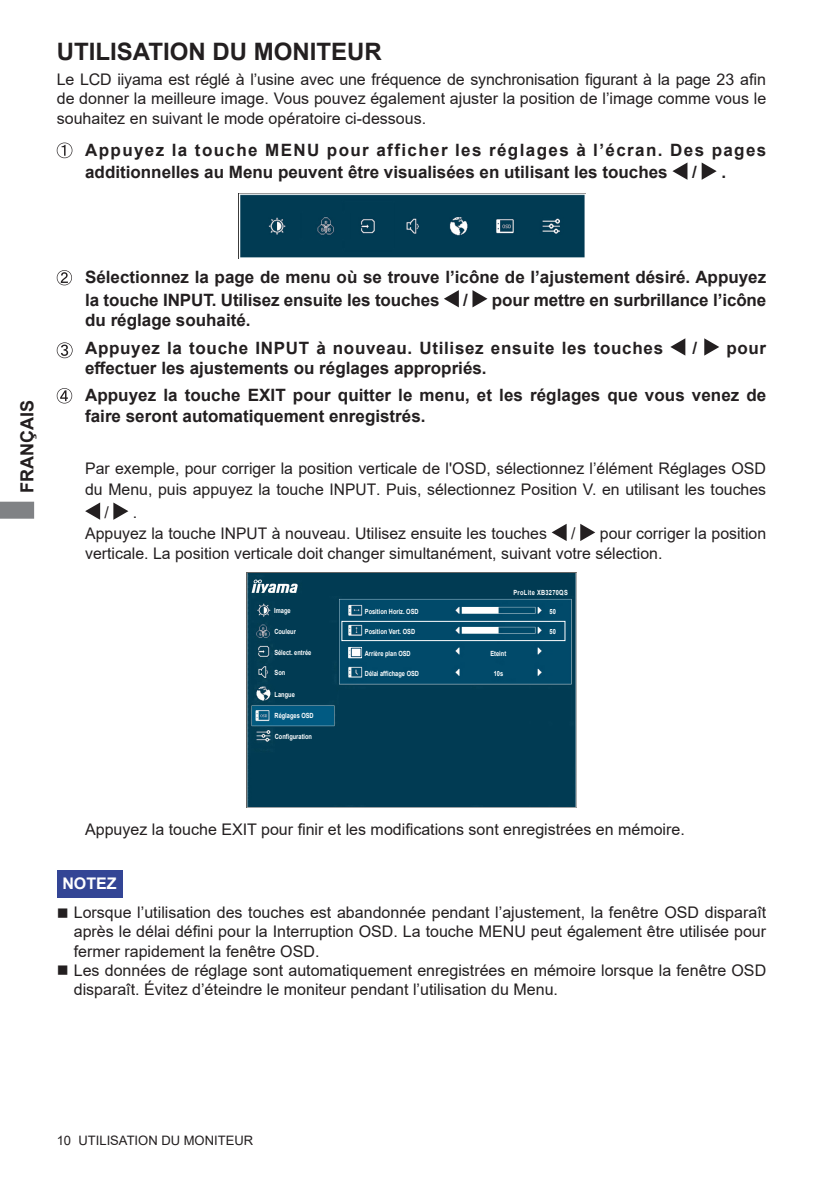
<style>
.page{position:relative;width:840px;height:1191px;background:#fff}
.page>*{position:absolute;margin:0;border:0;box-sizing:border-box;transform-origin:0 0}
.t1{font:700 24px "Arial";color:#231f20}
.t2{font:700 18px "Arial";color:#231f20}
.t3{font:700 17px/22.6px "Arial";color:#231f20}
.t4{font:700 17px/28.4px "Arial";letter-spacing:.04em;color:#231f20}
.t5{font:16px/19.2px "Arial";color:#231f20}
.t6{font:700 16px "Arial";color:#fff}
.t7{font:13px "Arial";color:#231f20}
.t8{font:700 7px "Arial";color:#fff;scale:.8 1}
.t9{font:700 7px "Arial";letter-spacing:.05em;color:#fff;scale:.8 1}
</style>
<div class="page">
<svg style="left:0;top:502px;width:34px;height:16px"></svg>
<div style="left:57px;top:870px;width:65px;height:27px;background:#334595"></div>
<svg style="left:57px;top:143px;width:15px;height:15px"></svg>
<svg style="left:672px;top:162px;width:15px;height:18px"></svg>
<svg style="left:701px;top:162px;width:15px;height:18px"></svg>
<svg style="left:57px;top:270px;width:15px;height:15px"></svg>
<svg style="left:444px;top:290px;width:14px;height:17px"></svg>
<svg style="left:472px;top:290px;width:15px;height:17px"></svg>
<svg style="left:57px;top:342px;width:15px;height:16px"></svg>
<svg style="left:670px;top:338px;width:15px;height:17px"></svg>
<svg style="left:704px;top:338px;width:14px;height:18px"></svg>
<svg style="left:57px;top:388px;width:15px;height:15px"></svg>
<svg style="left:85px;top:502px;width:15px;height:18px"></svg>
<svg style="left:113px;top:502px;width:15px;height:18px"></svg>
<svg style="left:551px;top:524px;width:15px;height:17px"></svg>
<svg style="left:580px;top:524px;width:15px;height:17px"></svg>
<img style="left:239px;top:193px;width:346px;height:65px">
<img style="left:246px;top:573px;width:330px;height:235px">
<svg style="left:348px;top:646px;width:14px;height:12px"></svg>
<div style="left:351px;top:648px;width:10px;height:9px;border:1px solid #164e6e"></div>
<div style="left:341px;top:621px;width:224px;height:20px;border:1px solid #fff"></div>
<h1 class="t1" style="left:57px;top:35px;width:326px">UTILISATION DU MONITEUR</h1>
<p class="t5" style="left:57px;top:69px;width:710px;line-height:19.8px;text-align:justify">Le LCD iiyama est réglé à l’usine avec une fréquence de synchronisation figurant à la page 23 afin de donner la meilleure image. Vous pouvez également ajuster la position de l’image comme vous le souhaitez en suivant le mode opératoire ci-dessous.</p>
<p class="t3" style="left:85px;top:139px;width:682px">Appuyez la touche MENU pour afficher les réglages à l’écran. Des pages additionnelles au Menu peuvent être visualisées en utilisant les touches</p>
<p class="t3" style="left:691px;top:161px;width:6px">/</p>
<p class="t3" style="left:721px;top:161px;width:6px">.</p>
<p class="t2" style="left:14px;top:493px;width:94px;rotate:-90deg">FRANÇAIS</p>
<p class="t3" style="left:85px;top:266px;width:682px">Sélectionnez la page de menu où se trouve l’icône de l’ajustement désiré. Appuyez la touche INPUT. Utilisez ensuite les touches</p>
<p class="t3" style="left:463px;top:289px;width:6px">/</p>
<p class="t3" style="left:491px;top:289px;width:276px">pour mettre en surbrillance l’icône</p>
<p class="t4" style="left:85px;top:306px;width:579px">du réglage souhaité.<br>Appuyez la touche INPUT à nouveau. Utilisez ensuite les touches</p>
<p class="t3" style="left:692px;top:337px;width:6px">/</p>
<p class="t3" style="left:726px;top:337px;width:41px">pour</p>
<p class="t3" style="left:85px;top:355px;width:682px;line-height:27px">effectuer les ajustements ou réglages appropriés.<br>Appuyez la touche EXIT pour quitter le menu, et les réglages que vous venez de</p>
<p class="t3" style="left:85px;top:405px;width:342px">faire seront automatiquement enregistrés.</p>
<p class="t5" style="left:85px;top:457px;width:682px;line-height:21.2px">Par exemple, pour corriger la position verticale de l'OSD, sélectionnez l’élément Réglages OSD du Menu, puis appuyez la touche INPUT. Puis, sélectionnez Position V. en utilisant les touches</p>
<p class="t5" style="left:104px;top:503px;width:6px">/</p>
<p class="t5" style="left:85px;top:502px;width:463px;line-height:21.2px;text-indent:48px">.<br>Appuyez la touche INPUT à nouveau. Utilisez ensuite les touches</p>
<p class="t5" style="left:571px;top:524px;width:6px">/</p>
<p class="t5" style="left:85px;top:524px;width:682px;text-indent:514px">pour corriger la position verticale. La position verticale doit changer simultanément, suivant votre sélection.</p>
<p class="t8" style="left:274px;top:605px;width:22px">Image</p>
<p class="t8" style="left:274px;top:626px;width:28px">Couleur</p>
<p class="t8" style="left:274px;top:647px;width:48px">Sélect. entrée</p>
<p class="t8" style="left:274px;top:668px;width:15px">Son</p>
<p class="t8" style="left:274px;top:689px;width:27px">Langue</p>
<p class="t8" style="left:274px;top:711px;width:50px">Réglages OSD</p>
<p class="t8" style="left:275px;top:731px;width:48px">Configuration</p>
<p class="t8" style="left:364px;top:606px;width:69px">Position Horiz. OSD</p>
<p class="t8" style="left:364px;top:626px;width:64px">Position Vert. OSD</p>
<p class="t8" style="left:364px;top:648px;width:59px">Arrière plan OSD</p>
<p class="t8" style="left:365px;top:669px;width:69px">Délai affichage OSD</p>
<p class="t9" style="left:513px;top:587px;width:69px">ProLite XB3270QS</p>
<p class="t8" style="left:549px;top:607px;width:9px">50</p>
<p class="t8" style="left:549px;top:627px;width:9px">50</p>
<p class="t8" style="left:490px;top:648px;width:21px">Eteint</p>
<p class="t8" style="left:493px;top:668px;width:13px">10s</p>
<p class="t5" style="left:85px;top:820px;width:601px">Appuyez la touche EXIT pour finir et les modifications sont enregistrées en mémoire.</p>
<p class="t6" style="left:62px;top:872px;width:56px">NOTEZ</p>
<p class="t5" style="left:74px;top:903px;width:693px;text-align:justify;text-indent:-17px">■ Lorsque l’utilisation des touches est abandonnée pendant l’ajustement, la fenêtre OSD disparaît après le délai défini pour la Interruption OSD. La touche MENU peut également être utilisée pour fermer rapidement la fenêtre OSD.</p>
<p class="t5" style="left:74px;top:960px;width:693px;text-indent:-17px">■ Les données de réglage sont automatiquement enregistrées en mémoire lorsque la fenêtre OSD disparaît. Évitez d’éteindre le moniteur pendant l’utilisation du Menu.</p>
<p class="t7" style="left:57px;top:1131px;width:198px">10 UTILISATION DU MONITEUR</p>
</div>
